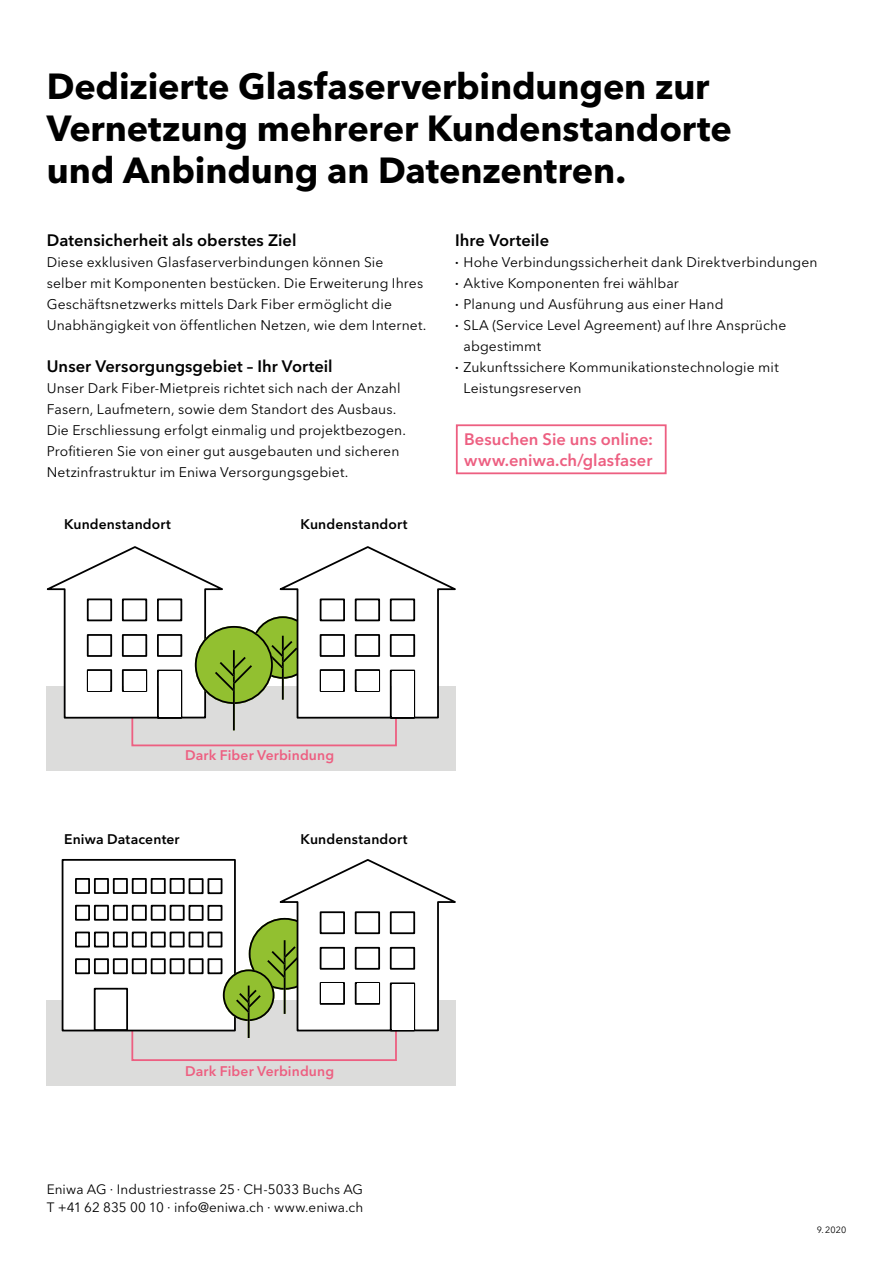
<style>
.page{position:relative;width:893px;height:1263px;background:#fff}
.page>*{position:absolute;margin:0;border:0;box-sizing:border-box;transform-origin:0 0}
.t1{font:700 36px/42px "Avenir Next LT Pro";letter-spacing:-.005em;color:#000}
.t2{font:600 16.5px "Avenir Next LT Pro";letter-spacing:.005em;color:#000}
.t3{font:600 16.5px/21px "Avenir Next LT Pro";letter-spacing:.005em;color:#ed5f81}
.t4{font:13.8px/21px "Avenir Next LT Pro";letter-spacing:.01em;color:#000}
.t5{font:600 13.8px "Avenir Next LT Pro";letter-spacing:.01em;color:#000}
.t6{font:600 13.8px "Avenir Next LT Pro";letter-spacing:.01em;color:#ed5f81}
.t7{font:13.5px/18px "Avenir Next LT Pro";letter-spacing:.01em;color:#000}
.t8{font:9px "Avenir Next LT Pro";color:#000}
.s1{font-weight:600}
</style>
<div class="page">
<div style="left:47px;top:1001px;width:409px;height:85px;background:#dcdcdb"></div>
<div style="left:47px;top:687px;width:409px;height:84px;background:#dcdcdb"></div>
<svg style="left:46px;top:546px;width:410px;height:201px"></svg>
<div style="left:89px;top:671px;width:21px;height:19px;background:#fff"></div>
<div style="left:321px;top:671px;width:22px;height:19px;background:#fff"></div>
<div style="left:124px;top:671px;width:21px;height:19px;background:#fff"></div>
<div style="left:357px;top:671px;width:21px;height:19px;background:#fff"></div>
<div style="left:159px;top:671px;width:22px;height:46px;background:#fff"></div>
<div style="left:392px;top:671px;width:21px;height:46px;background:#fff"></div>
<svg style="left:455px;top:424px;width:212px;height:51px"></svg>
<div style="left:63px;top:860px;width:172px;height:170px;background:#fff"></div>
<div style="left:62px;top:859px;width:174px;height:172px;border:2px solid #000"></div>
<div style="left:75px;top:958px;width:15px;height:16px;border:2px solid #000"></div>
<div style="left:94px;top:958px;width:15px;height:16px;border:2px solid #000"></div>
<div style="left:113px;top:958px;width:15px;height:16px;border:2px solid #000"></div>
<div style="left:94px;top:931px;width:15px;height:16px;border:2px solid #000"></div>
<div style="left:113px;top:931px;width:15px;height:16px;border:2px solid #000"></div>
<div style="left:75px;top:931px;width:15px;height:16px;border:2px solid #000"></div>
<div style="left:94px;top:905px;width:15px;height:16px;border:2px solid #000"></div>
<div style="left:113px;top:905px;width:15px;height:16px;border:2px solid #000"></div>
<div style="left:75px;top:905px;width:15px;height:16px;border:2px solid #000"></div>
<div style="left:94px;top:878px;width:15px;height:16px;border:2px solid #000"></div>
<div style="left:113px;top:878px;width:15px;height:16px;border:2px solid #000"></div>
<div style="left:75px;top:878px;width:15px;height:16px;border:2px solid #000"></div>
<div style="left:94px;top:988px;width:34px;height:43px;border:2px solid #000"></div>
<svg style="left:131px;top:859px;width:325px;height:202px"></svg>
<h1 class="t1" style="left:47px;top:65px;width:687px">Dedizierte Glasfaserverbindungen zur<br>Vernetzung mehrerer Kundenstandorte und Anbindung an Datenzentren.</h1>
<p class="t2" style="left:47px;top:230px;width:251px">Datensicherheit als oberstes Ziel</p>
<p class="t4" style="left:47px;top:252px;width:381px">Diese exklusiven Glasfaserverbindungen können Sie selber mit Komponenten bestücken. Die Erweiterung Ihres Geschäftsnetzwerks mittels Dark Fiber ermöglicht die Unabhängigkeit von öffentlichen Netzen, wie dem Internet.</p>
<p class="t2" style="left:47px;top:356px;width:287px">Unser Versorgungsgebiet – Ihr Vorteil</p>
<p class="t4" style="left:47px;top:378px;width:361px">Unser Dark Fiber-Mietpreis richtet sich nach der Anzahl Fasern, Laufmetern, sowie dem Standort des Ausbaus.<br>Die Erschliessung erfolgt einmalig und projektbezogen.<br>Profitieren Sie von einer gut ausgebauten und sicheren Netzinfrastruktur im Eniwa Versorgungsgebiet.</p>
<p class="t5" style="left:64px;top:516px;width:108px">Kundenstandort</p>
<p class="t5" style="left:301px;top:516px;width:108px">Kundenstandort</p>
<p class="t2" style="left:455px;top:230px;width:96px">Ihre Vorteile</p>
<p class="t4" style="left:455px;top:252px;width:364px"><span class="s1">·</span> Hohe Verbindungssicherheit dank Direktverbindungen</p>
<p class="t4" style="left:455px;top:273px;width:225px"><span class="s1">·</span> Aktive Komponenten frei wählbar</p>
<p class="t4" style="left:455px;top:294px;width:270px"><span class="s1">·</span> Planung und Ausführung aus einer Hand</p>
<p class="t4" style="left:455px;top:315px;width:333px"><span class="s1">·</span> SLA (Service Level Agreement) auf Ihre Ansprüche</p>
<p class="t4" style="left:463px;top:336px;width:79px">abgestimmt</p>
<p class="t4" style="left:455px;top:357px;width:325px"><span class="s1">·</span> Zukunftssichere Kommunikationstechnologie mit</p>
<p class="t4" style="left:463px;top:378px;width:120px">Leistungsreserven</p>
<p class="t3" style="left:464px;top:429px;width:191px">Besuchen Sie uns online: www.eniwa.ch/glasfaser</p>
<p class="t6" style="left:185px;top:747px;width:151px">Dark Fiber Verbindung</p>
<p class="t5" style="left:64px;top:831px;width:117px">Eniwa Datacenter</p>
<p class="t5" style="left:301px;top:831px;width:108px">Kundenstandort</p>
<p class="t6" style="left:185px;top:1063px;width:151px">Dark Fiber Verbindung</p>
<p class="t7" style="left:47px;top:1180px;width:318px">Eniwa AG · Industriestrasse 25· CH-5033 Buchs AG<br>T +41 62 835 00 10 · info@eniwa.ch · www.eniwa.ch</p>
<p class="t8" style="left:817px;top:1224px;width:31px">9.2020</p>
</div>
